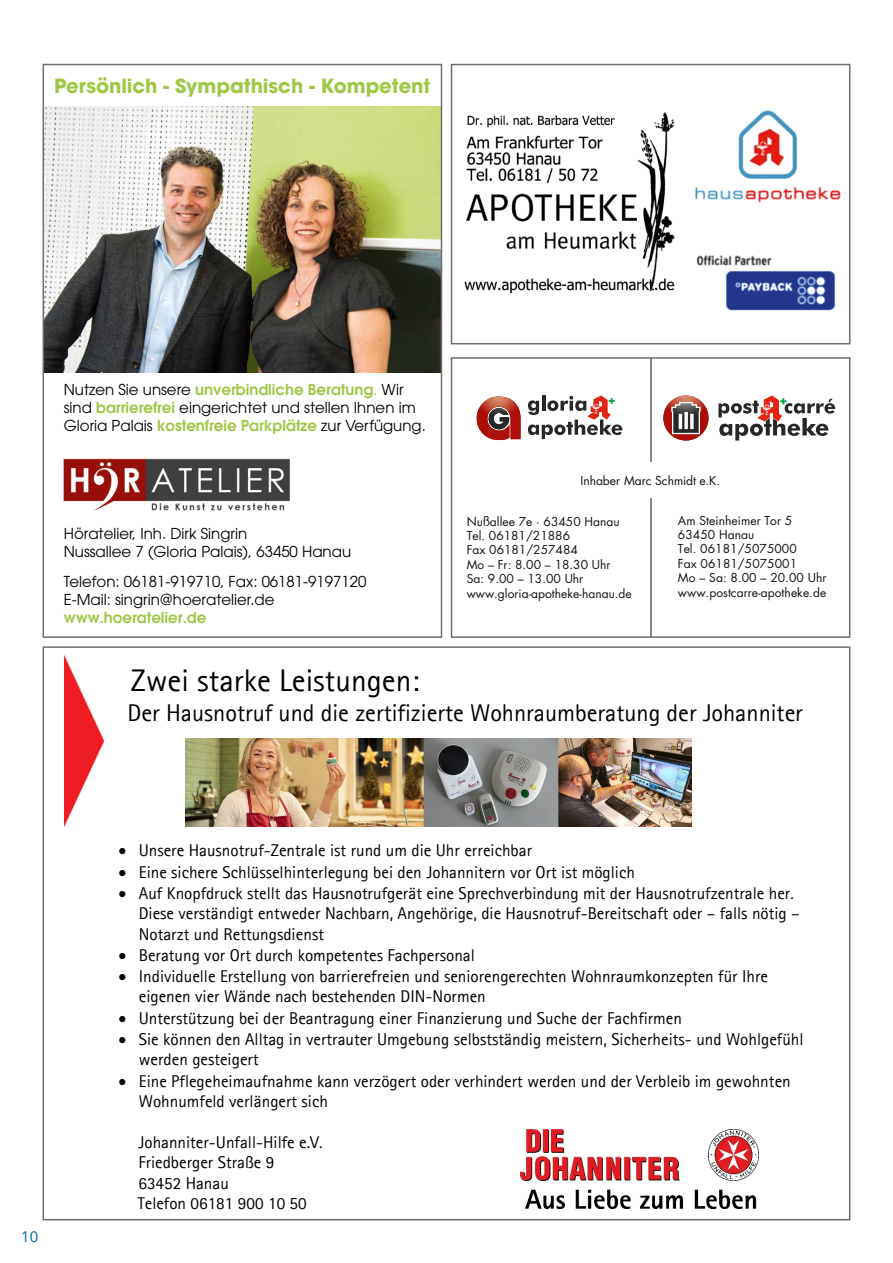
<style>
.page{position:relative;width:893px;height:1263px;background:#fff}
.page>*{position:absolute;margin:0;border:0;box-sizing:border-box;transform-origin:0 0}
.t1{font:31.35px "Agfa Rotis Sans Serif";color:#000}
.t2{font:24.3px "Agfa Rotis Sans Serif";color:#000}
.t3{font:700 19.5px "Avant Garde LT";color:#a1c747}
.t4{font:17.1px/20.4px "Agfa Rotis Sans Serif";color:#000}
.t5{font:15px/18px "Avant Garde LT";color:#000}
.t6{font:600 15px "Avant Garde LT";color:#a1c747}
.t7{font:15px "Open Sans";color:#0069b4}
.t8{font:12px/14.4px "Futura LT";color:#131311}
.s1{font-weight:600;color:#a1c747}
.s2{color:#a1c747}
</style>
<div class="page">
<img style="left:464px;top:110px;width:377px;height:201px">
<div style="left:451px;top:64px;width:399px;height:280px;border:2px solid #6f6f6e"></div>
<hr style="left:650px;top:358px;width:1px;height:279px;background:#878786">
<div style="left:451px;top:462px;width:399px;height:36px;background:#fff"></div>
<svg style="left:663px;top:395px;width:45px;height:45px"></svg>
<svg style="left:718px;top:395px;width:117px;height:45px"></svg>
<img style="left:663px;top:400px;width:45px;height:40px">
<svg style="left:671px;top:402px;width:29px;height:32px"></svg>
<img style="left:673px;top:403px;width:26px;height:30px">
<svg style="left:528px;top:395px;width:94px;height:44px"></svg>
<svg style="left:477px;top:396px;width:44px;height:44px"></svg>
<img style="left:489px;top:408px;width:20px;height:21px">
<div style="left:451px;top:357px;width:399px;height:281px;border:2px solid #6f6f6e"></div>
<img style="left:186px;top:739px;width:505px;height:87px">
<img style="left:521px;top:1130px;width:237px;height:78px">
<img style="left:65px;top:657px;width:40px;height:168px">
<img style="left:46px;top:106px;width:393px;height:266px">
<div style="left:43px;top:64px;width:399px;height:574px;border:2px solid #6f6f6e"></div>
<img style="left:63px;top:458px;width:227px;height:53px">
<p class="t3" style="left:54px;top:73px;width:378px">Persönlich - Sympathisch - Kompetent</p>
<p class="t5" style="left:64px;top:380px;width:364px">Nutzen Sie unsere <span class="s1">unverbindliche Beratung</span><span class="s2">.</span> Wir sind <span class="s1">barrierefrei</span> eingerichtet und stellen Ihnen im<br>Gloria Palais <span class="s1">kostenfreie Parkplätze</span> zur Verfügung.</p>
<p class="t5" style="left:64px;top:524px;width:289px">Höratelier, Inh. Dirk Singrin<br>Nussallee 7 (Gloria Palais), 63450 Hanau</p>
<p class="t5" style="left:64px;top:572px;width:304px">Telefon: 06181-919710, Fax: 06181-9197120<br>E-Mail: singrin@hoeratelier.de</p>
<p class="t6" style="left:64px;top:608px;width:144px">www.hoeratelier.de</p>
<p class="t8" style="left:580px;top:473px;width:141px">Inhaber Marc Schmidt e.K.</p>
<p class="t8" style="left:467px;top:514px;width:167px">Nußallee 7e · 63450 Hanau<br>Tel. 06181/21886<br>Fax 06181/257484<br>Mo – Fr: 8.00 – 18.30 Uhr<br>Sa: 9.00 – 13.00 Uhr www.gloria-apotheke-hanau.de</p>
<p class="t8" style="left:678px;top:513px;width:150px">Am Steinheimer Tor 5<br>63450 Hanau<br>Tel. 06181/5075000<br>Fax 06181/5075001<br>Mo – Sa: 8.00 – 20.00 Uhr www.postcarre-apotheke.de</p>
<h1 class="t1" style="left:131px;top:662px;width:290px">Zwei starke Leistungen:</h1>
<h2 class="t2" style="left:127px;top:699px;width:677px">Der Hausnotruf und die zertifizierte Wohnraumberatung der Johanniter</h2>
<p class="t7" style="left:21px;top:1226px;width:19px">10</p>
<p class="t4" style="left:119px;top:840px;width:415px">• Unsere Hausnotruf-Zentrale ist rund um die Uhr erreichbar</p>
<p class="t4" style="left:119px;top:861px;width:518px">• Eine sichere Schlüsselhinterlegung bei den Johannitern vor Ort ist möglich</p>
<p class="t4" style="left:139px;top:883px;width:662px;text-indent:-20px">• Auf Knopfdruck stellt das Hausnotrufgerät eine Sprechverbindung mit der Hausnotrufzentrale her.<br>Diese verständigt entweder Nachbarn, Angehörige, die Hausnotruf-Bereitschaft oder – falls nötig –<br>Notarzt und Rettungsdienst</p>
<p class="t4" style="left:119px;top:945px;width:358px">• Beratung vor Ort durch kompetentes Fachpersonal</p>
<p class="t4" style="left:139px;top:966px;width:631px;text-indent:-20px">• Individuelle Erstellung von barrierefreien und seniorengerechten Wohnraumkonzepten für Ihre eigenen vier Wände nach bestehenden DIN-Normen</p>
<p class="t4" style="left:119px;top:1008px;width:565px">• Unterstützung bei der Beantragung einer Finanzierung und Suche der Fachfirmen</p>
<p class="t4" style="left:139px;top:1029px;width:666px;text-indent:-20px">• Sie können den Alltag in vertrauter Umgebung selbstständig meistern, Sicherheits- und Wohlgefühl werden gesteigert</p>
<p class="t4" style="left:139px;top:1070px;width:653px;text-indent:-20px">• Eine Pflegeheimaufnahme kann verzögert oder verhindert werden und der Verbleib im gewohnten<br>Wohnumfeld verlängert sich</p>
<p class="t4" style="left:138px;top:1132px;width:186px">Johanniter-Unfall-Hilfe e.V.<br>Friedberger Straße 9<br>63452 Hanau<br>Telefon 06181 900 10 50</p>
</div>
